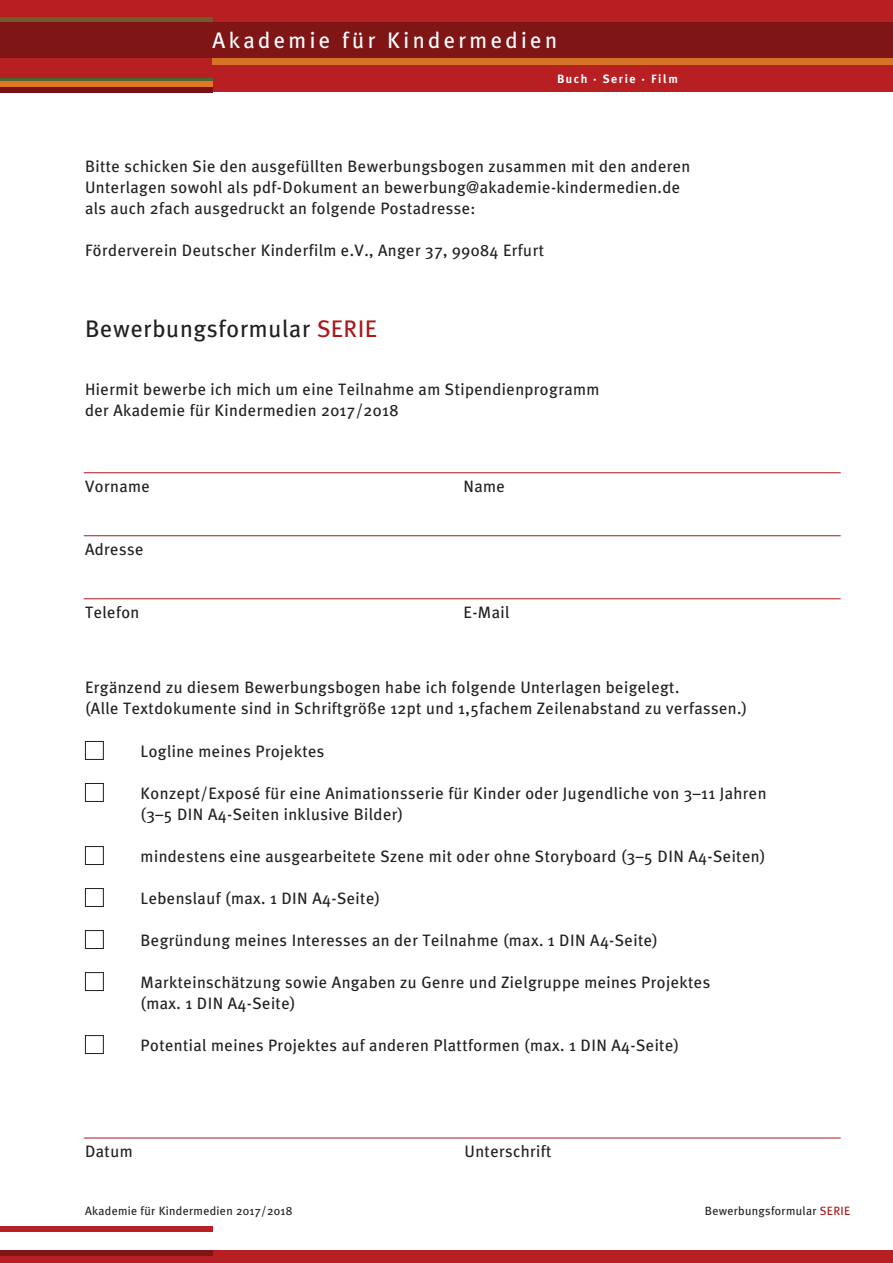
<style>
.page{position:relative;width:893px;height:1263px;background:#fff}
.page>*{position:absolute;margin:0;border:0;box-sizing:border-box;transform-origin:0 0}
.t1{font:24px "Meta Plus";letter-spacing:.03em;color:#231f20}
.t2{font:22.5px "Meta Plus";letter-spacing:.15em;color:#fff}
.t3{font:16.5px/21px "Meta Plus";letter-spacing:.025em;color:#231f20}
.t4{font:12px "Meta Plus";letter-spacing:.025em;color:#231f20}
.t5{font:700 12px "Meta Plus";letter-spacing:.13em;color:#fff}
.s1{color:#a9171a}
</style>
<div class="page">
<div style="left:0;top:68px;width:893px;height:24px;background:#b81f23"></div>
<div style="left:0;top:0;width:893px;height:67px;background:#b81f23"></div>
<div style="left:0;top:79px;width:213px;height:13px;background:#4b672f"></div>
<div style="left:0;top:81px;width:213px;height:11px;background:#e47326"></div>
<div style="left:0;top:1250px;width:893px;height:13px;background:#b81f23"></div>
<svg style="left:0;top:18px;width:213px;height:5px"></svg>
<div style="left:213px;top:34px;width:680px;height:31px;background:#d57328"></div>
<div style="left:0;top:23px;width:893px;height:35px;background:#801516"></div>
<div style="left:0;top:87px;width:213px;height:5px;background:#771113"></div>
<div style="left:0;top:1226px;width:213px;height:6px;background:#b82023"></div>
<div style="left:0;top:1250px;width:213px;height:6px;background:#801516"></div>
<hr style="left:84px;top:472px;width:757px;height:1px;background:#a9171a">
<hr style="left:84px;top:535px;width:757px;height:1px;background:#a9171a">
<hr style="left:84px;top:598px;width:757px;height:1px;background:#a9171a">
<hr style="left:84px;top:1137px;width:757px;height:1px;background:#a9171a">
<div style="left:85px;top:741px;width:19px;height:19px;border:1px solid #231f20"></div>
<div style="left:85px;top:783px;width:19px;height:19px;border:1px solid #231f20"></div>
<div style="left:85px;top:846px;width:19px;height:19px;border:1px solid #231f20"></div>
<div style="left:85px;top:888px;width:19px;height:19px;border:1px solid #231f20"></div>
<div style="left:85px;top:930px;width:19px;height:19px;border:1px solid #231f20"></div>
<div style="left:85px;top:972px;width:19px;height:19px;border:1px solid #231f20"></div>
<div style="left:85px;top:1035px;width:19px;height:19px;border:1px solid #231f20"></div>
<p class="t2" style="left:213px;top:28px;width:346px">Akademie für Kindermedien</p>
<p class="t5" style="left:557px;top:71px;width:122px">Buch · Serie · Film</p>
<p class="t3" style="left:85px;top:156px;width:607px">Bitte schicken Sie den ausgefüllten Bewerbungsbogen zusammen mit den anderen<br>Unterlagen sowohl als pdf-Dokument an bewerbung@akademie-kindermedien.de als auch 2fach ausgedruckt an folgende Postadresse:</p>
<p class="t3" style="left:85px;top:240px;width:460px">Förderverein Deutscher Kinderfilm e.V., Anger 37, 99084 Erfurt</p>
<p class="t1" style="left:85px;top:314px;width:294px">Bewerbungsformular <span class="s1">SERIE</span></p>
<p class="t3" style="left:85px;top:379px;width:516px">Hiermit bewerbe ich mich um eine Teilnahme am Stipendienprogramm der Akademie für Kindermedien 2017/2018</p>
<p class="t3" style="left:85px;top:475px;width:66px">Vorname</p>
<p class="t3" style="left:85px;top:538px;width:60px">Adresse</p>
<p class="t3" style="left:85px;top:601px;width:56px">Telefon</p>
<p class="t3" style="left:463px;top:475px;width:43px">Name</p>
<p class="t3" style="left:463px;top:601px;width:47px">E-Mail</p>
<p class="t3" style="left:85px;top:676px;width:596px">Ergänzend zu diesem Bewerbungsbogen habe ich folgende Unterlagen beigelegt.</p>
<p class="t3" style="left:85px;top:697px;width:664px">(Alle Textdokumente sind in Schriftgröße 12pt und 1,5fachem Zeilenabstand zu verfassen.)</p>
<p class="t3" style="left:141px;top:740px;width:185px">Logline meines Projektes</p>
<p class="t3" style="left:141px;top:782px;width:627px">Konzept/Exposé für eine Animationsserie für Kinder oder Jugendliche von 3–11 Jahren</p>
<p class="t3" style="left:141px;top:803px;width:264px">(3–5 DIN A4-Seiten inklusive Bilder)</p>
<p class="t3" style="left:141px;top:845px;width:626px">mindestens eine ausgearbeitete Szene mit oder ohne Storyboard (3–5 DIN A4-Seiten)</p>
<p class="t3" style="left:141px;top:887px;width:241px">Lebenslauf (max. 1 DIN A4-Seite)</p>
<p class="t3" style="left:141px;top:929px;width:519px">Begründung meines Interesses an der Teilnahme (max. 1 DIN A4-Seite)</p>
<p class="t3" style="left:141px;top:971px;width:571px">Markteinschätzung sowie Angaben zu Genre und Zielgruppe meines Projektes</p>
<p class="t3" style="left:141px;top:992px;width:156px">(max. 1 DIN A4-Seite)</p>
<p class="t3" style="left:141px;top:1034px;width:540px">Potential meines Projektes auf anderen Plattformen (max. 1 DIN A4-Seite)</p>
<p class="t3" style="left:85px;top:1140px;width:49px">Datum</p>
<p class="t3" style="left:464px;top:1140px;width:89px">Unterschrift</p>
<p class="t4" style="left:85px;top:1204px;width:209px">Akademie für Kindermedien 2017/2018</p>
<p class="t4" style="left:705px;top:1204px;width:147px">Bewerbungsformular <span class="s1">SERIE</span></p>
</div>
